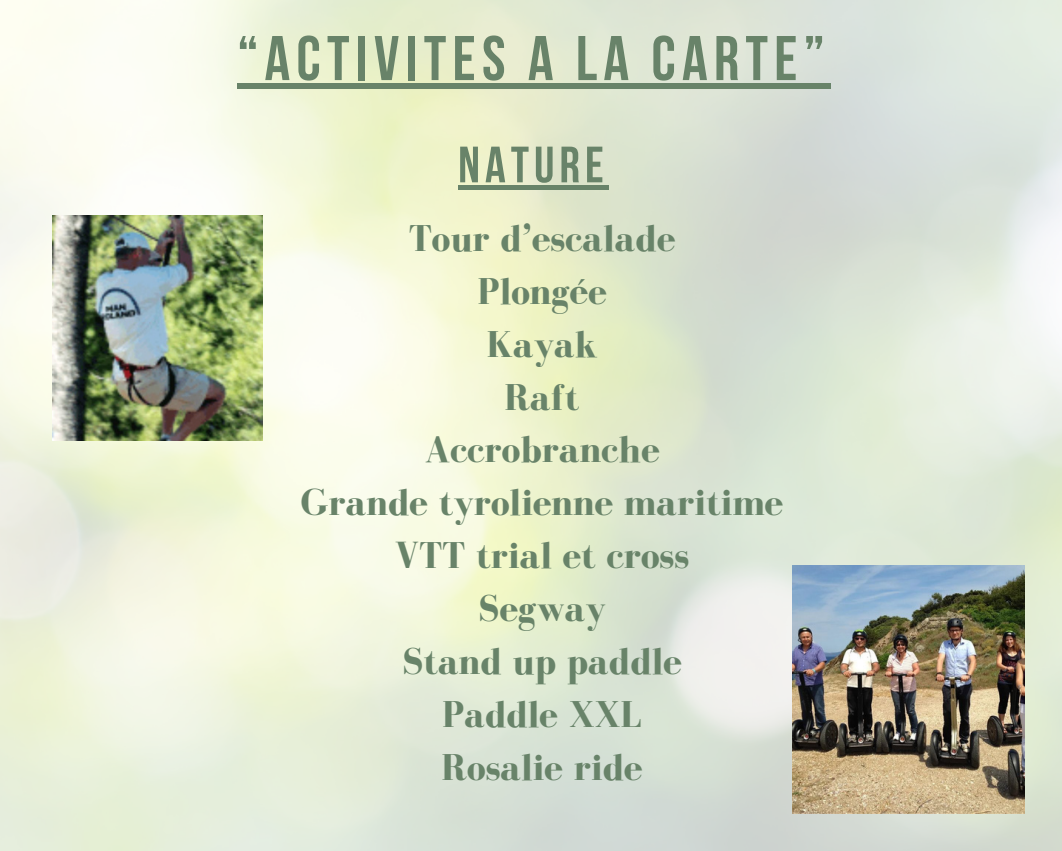
<style>
.page{position:relative;width:1062px;height:851px;background:#fff}
.page>*{position:absolute;margin:0;border:0;box-sizing:border-box;transform-origin:0 0}
.t1{font:700 63px "Bebas Neue";letter-spacing:.1em;color:#688369}
.t2{font:700 51px "Bebas Neue";letter-spacing:.1em;color:#688369}
.t3{font:700 38.4px "Bodoni FLF";color:#688369}
</style>
<div class="page">
<img style="left:0;top:0;width:1062px;height:850px">
<img style="left:52px;top:215px;width:210px;height:225px">
<img style="left:793px;top:565px;width:231px;height:248px">
<div style="left:237px;top:83px;width:594px;height:6px;background:#688369"></div>
<hr style="left:458px;top:186px;width:151px;height:4px;background:#688369">
<p class="t1" style="left:237px;top:33px;width:589px">“ACTIVITES A LA CARTE”</p>
<p class="t2" style="left:458px;top:144px;width:147px">NATURE</p>
<p class="t3" style="left:409px;top:217px;width:268px">Tour d’escalade</p>
<h1 class="t3" style="left:477px;top:270px;width:131px">Plongée</h1>
<h2 class="t3" style="left:486px;top:323px;width:113px">Kayak</h2>
<p class="t3" style="left:505px;top:376px;width:77px">Raft</p>
<p class="t3" style="left:424px;top:429px;width:237px">Accrobranche</p>
<p class="t3" style="left:301px;top:481px;width:484px">Grande tyrolienne maritime</p>
<p class="t3" style="left:395px;top:534px;width:296px">VTT trial et cross</p>
<p class="t3" style="left:478px;top:587px;width:129px">Segway</p>
<p class="t3" style="left:402px;top:640px;width:281px">Stand up paddle</p>
<p class="t3" style="left:442px;top:693px;width:202px">Paddle XXL</p>
<p class="t3" style="left:441px;top:746px;width:203px">Rosalie ride</p>
</div>
